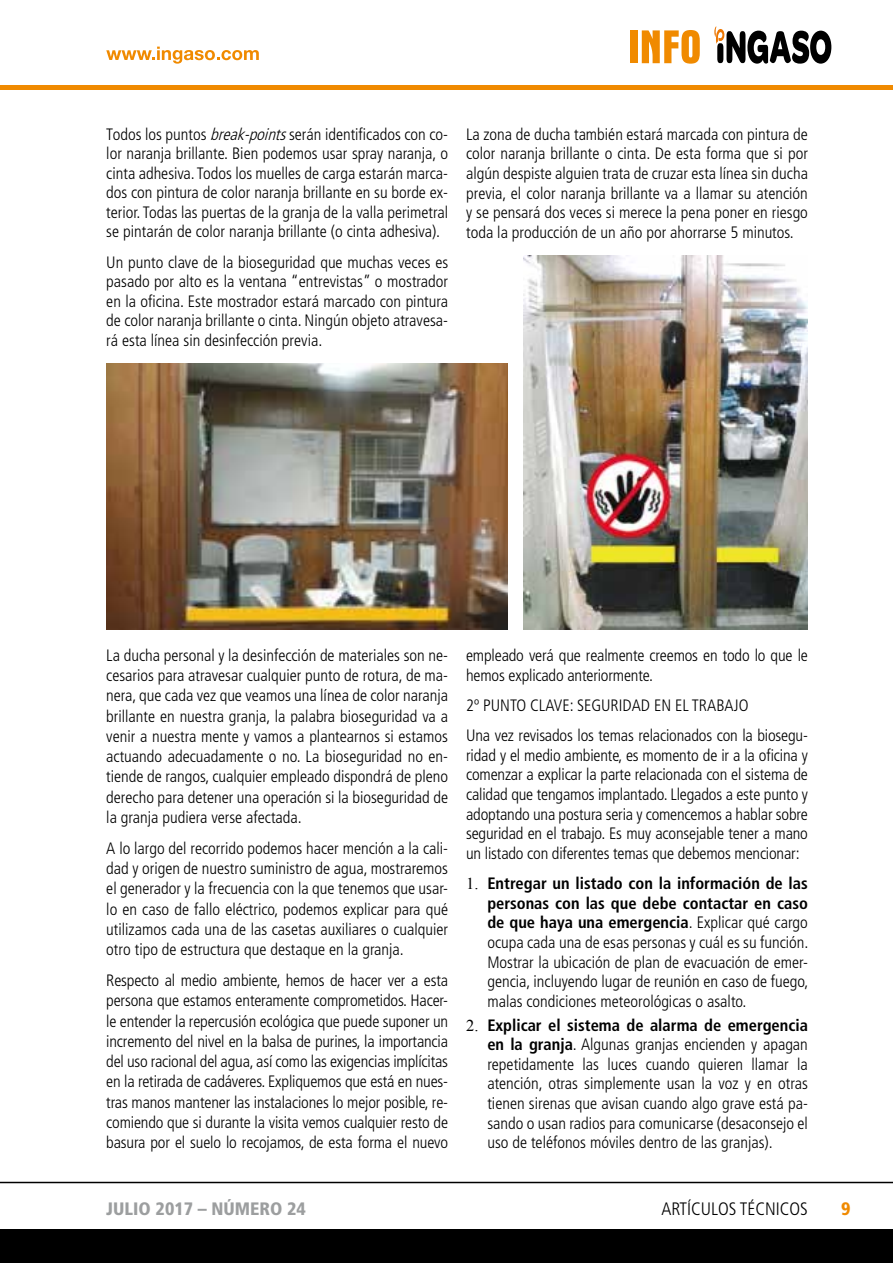
<style>
.page{position:relative;width:893px;height:1263px;background:#fff}
.page>*{position:absolute;margin:0;border:0;box-sizing:border-box;transform-origin:0 0}
.t1{font:900 condensed 18px "Frutiger";color:#9c9e9f}
.t2{font:300 condensed 18px "Frutiger";color:#000}
.t3{font:900 condensed 18px "Frutiger";color:#f08a00}
.t4{font:300 condensed 16.5px/20.2px "Frutiger";color:#000;text-align:justify}
.s1{font-style:italic}
.s2{font-family:"Times New Roman";font-weight:400;font-stretch:normal}
.s3{font-weight:700}
</style>
<div class="page">
<hr style="left:0;top:85px;width:893px;height:4px;background:#f08a00">
<div style="left:0;top:1229px;width:893px;height:34px;background:#000"></div>
<hr style="left:0;top:1182px;width:893px;height:1px;background:#000">
<svg style="left:106px;top:47px;width:153px;height:17px"></svg>
<svg style="left:714px;top:26px;width:117px;height:38px"></svg>
<div style="left:630px;top:30px;width:7px;height:33px;background:#f08a00"></div>
<svg style="left:642px;top:30px;width:58px;height:34px"></svg>
<img style="left:106px;top:364px;width:402px;height:265px">
<img style="left:524px;top:255px;width:284px;height:374px">
<p class="t4" style="left:106px;top:125px;width:343px;line-height:19.5px">Todos los puntos <span class="s1">break-points</span>serán identificados con co&shy;lor naranja brillante. Bien podemos usar spray naranja, o cinta adhesiva. Todos los muelles de carga estarán marca&shy;dos con pintura de color naranja brillante en su borde ex&shy;terior. Todas las puertas de la granja de la valla perimetral se pintarán de color naranja brillante (o cinta adhesiva).</p>
<p class="t4" style="left:106px;top:252px;width:343px;line-height:19.5px">Un punto clave de la bioseguridad que muchas veces es pasado por alto es la ventana “entrevistas” o mostrador en la oficina. Este mostrador estará marcado con pintura de color naranja brillante o cinta. Ningún objeto atravesa&shy;rá esta línea sin desinfección previa.</p>
<p class="t4" style="left:466px;top:125px;width:343px;line-height:19.5px">La zona de ducha también estará marcada con pintura de color naranja brillante o cinta. De esta forma que si por algún despiste alguien trata de cruzar esta línea sin ducha previa, el color naranja brillante va a llamar su atención y se pensará dos veces si merece la pena poner en riesgo toda la producción de un año por ahorrarse 5 minutos.</p>
<p class="t4" style="left:106px;top:645px;width:343px">La ducha personal y la desinfección de materiales son ne&shy;cesarios para atravesar cualquier punto de rotura, de ma&shy;nera, que cada vez que veamos una línea de color naranja brillante en nuestra granja, la palabra bioseguridad va a venir a nuestra mente y vamos a plantearnos si estamos actuando adecuadamente o no. La bioseguridad no en&shy;tiende de rangos, cualquier empleado dispondrá de pleno derecho para detener una operación si la bioseguridad de la granja pudiera verse afectada.</p>
<p class="t4" style="left:106px;top:838px;width:343px">A lo largo del recorrido podemos hacer mención a la cali&shy;dad y origen de nuestro suministro de agua, mostraremos el generador y la frecuencia con la que tenemos que usar&shy;lo en caso de fallo eléctrico, podemos explicar para qué utilizamos cada una de las casetas auxiliares o cualquier otro tipo de estructura que destaque en la granja.</p>
<p class="t4" style="left:106px;top:970px;width:343px">Respecto al medio ambiente, hemos de hacer ver a esta persona que estamos enteramente comprometidos. Hacer&shy;le entender la repercusión ecológica que puede suponer un incremento del nivel en la balsa de purines, la importancia del uso racional del agua, así como las exigencias implícitas en la retirada de cadáveres. Expliquemos que está en nues&shy;tras manos mantener las instalaciones lo mejor posible, re&shy;comiendo que si durante la visita vemos cualquier resto de basura por el suelo lo recojamos, de esta forma el nuevo</p>
<p class="t4" style="left:466px;top:646px;width:343px;line-height:19.6px">empleado verá que realmente creemos en todo lo que le hemos explicado anteriormente.</p>
<p class="t4" style="left:466px;top:690px;width:343px;line-height:30.3px">2º PUNTO CLAVE: SEGURIDAD EN EL TRABAJO<br>Una vez revisados los temas relacionados con la biosegu-</p>
<p class="t4" style="left:466px;top:745px;width:343px;line-height:19.6px">ridad y el medio ambiente, es momento de ir a la oficina y comenzar a explicar la parte relacionada con el sistema de calidad que tengamos implantado. Llegados a este punto y adoptando una postura seria y comencemos a hablar sobre seguridad en el trabajo. Es muy aconsejable tener a mano un listado con diferentes temas que debemos mencionar:</p>
<p class="t4" style="left:487px;top:874px;width:323px;line-height:19.6px;text-indent:-21px"><span class="s2">1.</span> <span class="s3">Entregar un listado con la información de las personas con las que debe contactar en caso de que haya una emergencia</span>. Explicar qué cargo ocupa cada una de esas personas y cuál es su función.<br>Mostrar la ubicación de plan de evacuación de emer&shy;gencia, incluyendo lugar de reunión en caso de fuego, malas condiciones meteorológicas o asalto.</p>
<p class="t4" style="left:487px;top:1015px;width:322px;line-height:19.6px;text-indent:-21px"><span class="s2">2.</span> <span class="s3">Explicar el sistema de alarma de emergencia en la granja</span>. Algunas granjas encienden y apagan repetidamente las luces cuando quieren llamar la atención, otras simplemente usan la voz y en otras tienen sirenas que avisan cuando algo grave está pa&shy;sando o usan radios para comunicarse (desaconsejo el uso de teléfonos móviles dentro de las granjas).</p>
<p class="t1" style="left:106px;top:1198px;width:201px">JULIO 2017 – NÚMERO 24</p>
<p class="t2" style="left:661px;top:1199px;width:148px">ARTÍCULOS TÉCNICOS</p>
<p class="t3" style="left:841px;top:1198px;width:11px">9</p>
</div>
